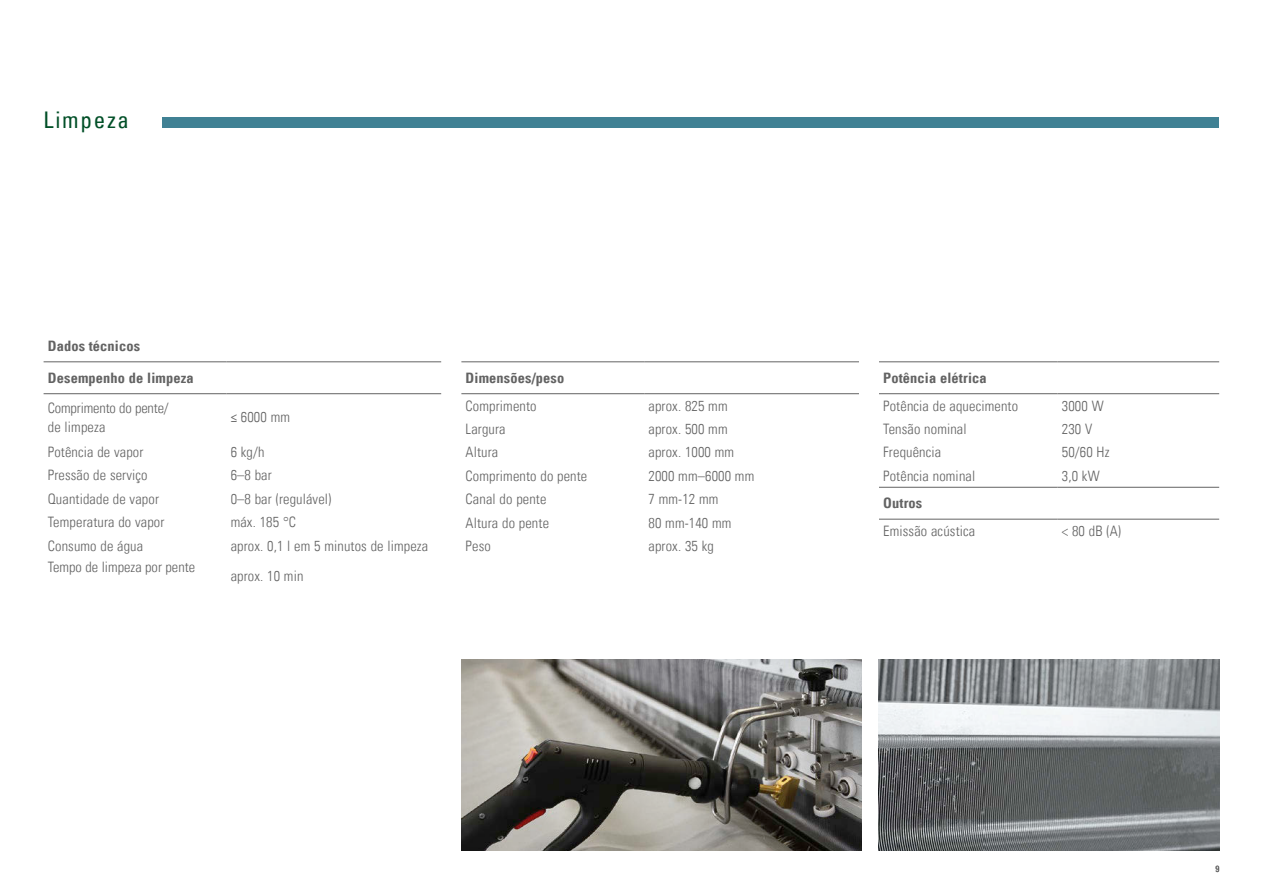
<style>
.page{position:relative;width:1263px;height:893px;background:#fff}
.page>*{position:absolute;margin:0;border:0;box-sizing:border-box;transform-origin:0 0}
.t1{font:condensed 22.95px "Univers Com 57";letter-spacing:.075em;color:#014f27}
.t2{font:14.4px "Univers Com 47 Light Cond";letter-spacing:.01em;color:#636363}
.t3{font:14.4px "Univers Com 67 Bold Cond";letter-spacing:.01em;color:#636363}
.t4{font:14.4px/19.5px "Univers Com 47 Light Cond";letter-spacing:-.01em;color:#636363}
.t5{font:condensed 9px "Univers Com 57";color:#636363}
</style>
<div class="page">
<div style="left:162px;top:117px;width:1057px;height:11px;background:#408194"></div>
<img style="left:879px;top:659px;width:340px;height:191px">
<img style="left:461px;top:659px;width:401px;height:191px">
<hr style="left:461px;top:361px;width:183px;height:1px;background:#636363">
<hr style="left:644px;top:361px;width:215px;height:1px;background:#636363">
<hr style="left:461px;top:393px;width:183px;height:1px;background:#636363">
<hr style="left:644px;top:393px;width:215px;height:1px;background:#636363">
<hr style="left:44px;top:361px;width:182px;height:1px;background:#636363">
<hr style="left:226px;top:361px;width:215px;height:1px;background:#636363">
<hr style="left:44px;top:393px;width:182px;height:1px;background:#636363">
<hr style="left:226px;top:393px;width:215px;height:1px;background:#636363">
<hr style="left:879px;top:361px;width:178px;height:1px;background:#636363">
<hr style="left:1057px;top:361px;width:162px;height:1px;background:#636363">
<hr style="left:879px;top:393px;width:178px;height:1px;background:#636363">
<hr style="left:1057px;top:393px;width:162px;height:1px;background:#636363">
<hr style="left:879px;top:487px;width:178px;height:1px;background:#636363">
<hr style="left:1057px;top:487px;width:162px;height:1px;background:#636363">
<hr style="left:879px;top:519px;width:178px;height:1px;background:#636363">
<hr style="left:1057px;top:519px;width:162px;height:1px;background:#636363">
<h1 class="t1" style="left:44px;top:105px;width:87px">Limpeza</h1>
<p class="t3" style="left:48px;top:337px;width:94px">Dados técnicos</p>
<p class="t3" style="left:48px;top:369px;width:147px">Desempenho de limpeza</p>
<p class="t4" style="left:48px;top:398px;width:122px">Comprimento do pente/ de limpeza</p>
<p class="t2" style="left:231px;top:409px;width:61px">≤ 6000 mm</p>
<p class="t2" style="left:48px;top:443px;width:97px">Potência de vapor</p>
<p class="t2" style="left:231px;top:443px;width:35px">6 kg/h</p>
<p class="t2" style="left:48px;top:467px;width:101px">Pressão de serviço</p>
<p class="t2" style="left:231px;top:467px;width:43px">6–8 bar</p>
<p class="t2" style="left:48px;top:490px;width:113px">Quantidade de vapor</p>
<p class="t2" style="left:231px;top:490px;width:102px">0–8 bar (regulável)</p>
<p class="t2" style="left:48px;top:513px;width:118px">Temperatura do vapor</p>
<p class="t2" style="left:231px;top:513px;width:67px">máx. 185 °C</p>
<p class="t2" style="left:48px;top:537px;width:97px">Consumo de água</p>
<p class="t2" style="left:231px;top:537px;width:199px">aprox. 0,1 l em 5 minutos de limpeza</p>
<p class="t2" style="left:48px;top:558px;width:149px">Tempo de limpeza por pente</p>
<p class="t2" style="left:231px;top:568px;width:74px">aprox. 10 min</p>
<p class="t3" style="left:466px;top:369px;width:100px">Dimensões/peso</p>
<p class="t2" style="left:466px;top:397px;width:73px">Comprimento</p>
<p class="t2" style="left:648px;top:397px;width:81px">aprox. 825 mm</p>
<p class="t2" style="left:466px;top:420px;width:42px">Largura</p>
<p class="t2" style="left:648px;top:420px;width:81px">aprox. 500 mm</p>
<p class="t2" style="left:466px;top:444px;width:34px">Altura</p>
<p class="t2" style="left:648px;top:444px;width:87px">aprox. 1000 mm</p>
<p class="t2" style="left:466px;top:467px;width:123px">Comprimento do pente</p>
<p class="t2" style="left:648px;top:467px;width:107px">2000 mm–6000 mm</p>
<p class="t2" style="left:466px;top:490px;width:82px">Canal do pente</p>
<p class="t2" style="left:648px;top:490px;width:71px">7 mm-12 mm</p>
<p class="t2" style="left:466px;top:514px;width:85px">Altura do pente</p>
<p class="t2" style="left:648px;top:514px;width:85px">80 mm-140 mm</p>
<p class="t2" style="left:466px;top:537px;width:27px">Peso</p>
<p class="t2" style="left:648px;top:537px;width:67px">aprox. 35 kg</p>
<p class="t3" style="left:883px;top:369px;width:105px">Potência elétrica</p>
<p class="t2" style="left:883px;top:397px;width:136px">Potência de aquecimento</p>
<p class="t2" style="left:1062px;top:397px;width:43px">3000 W</p>
<p class="t2" style="left:883px;top:420px;width:85px">Tensão nominal</p>
<p class="t2" style="left:1062px;top:420px;width:32px">230 V</p>
<p class="t2" style="left:883px;top:444px;width:60px">Frequência</p>
<p class="t2" style="left:1062px;top:444px;width:49px">50/60 Hz</p>
<p class="t2" style="left:883px;top:467px;width:94px">Potência nominal</p>
<p class="t2" style="left:1062px;top:467px;width:39px">3,0 kW</p>
<p class="t3" style="left:883px;top:494px;width:41px">Outros</p>
<p class="t2" style="left:883px;top:522px;width:94px">Emissão acústica</p>
<p class="t2" style="left:1062px;top:522px;width:61px">&lt; 80 dB (A)</p>
<p class="t5" style="left:1215px;top:863px;width:5px">9</p>
</div>
